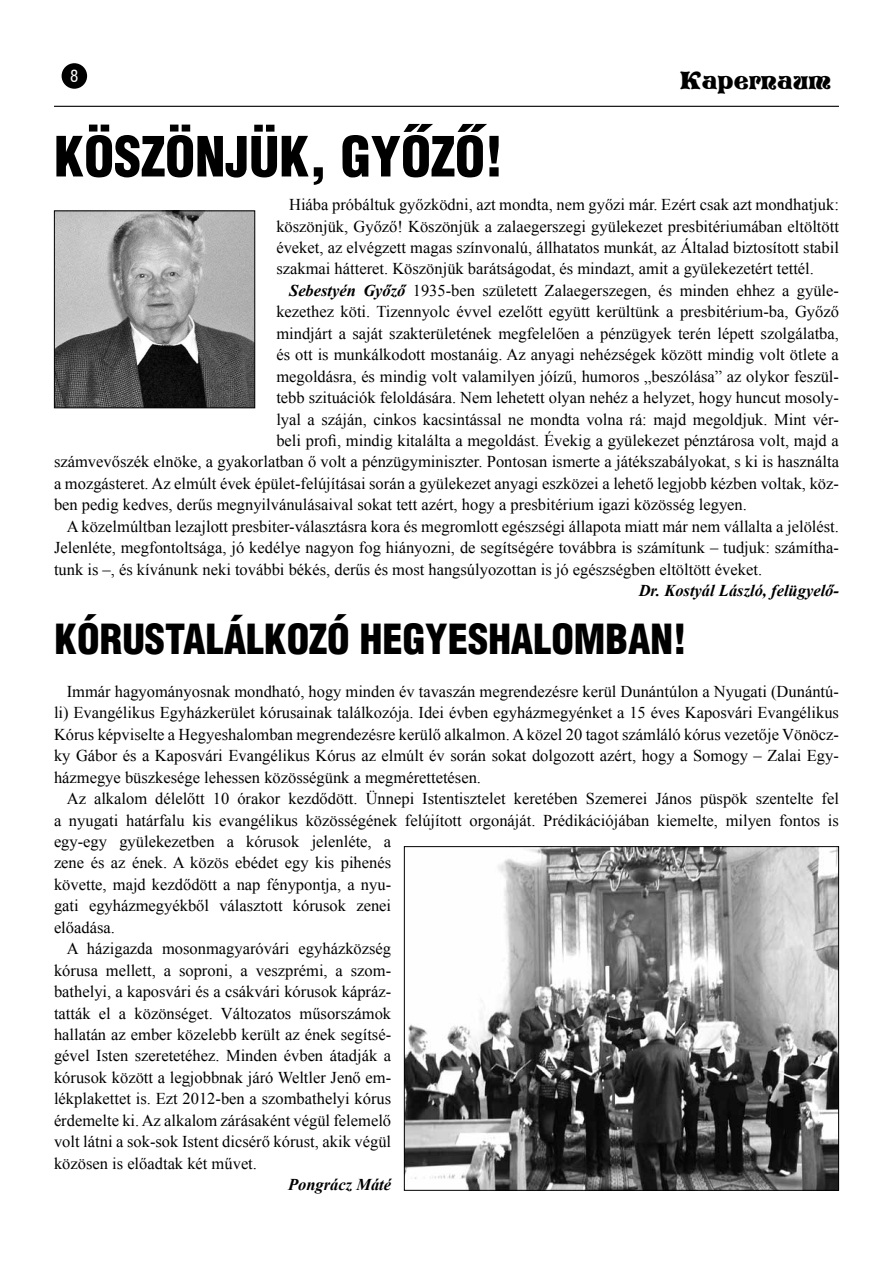
<style>
.page{position:relative;width:893px;height:1263px;background:#fff}
.page>*{position:absolute;margin:0;border:0;box-sizing:border-box;transform-origin:0 0}
.t1{font:900 54px "Switzerland Cond";color:#000}
.t2{font:900 40.5px "Switzerland Cond";color:#000}
.t3{font:24px "Vivian";color:#000}
.t4{font:16.5px/21.5px "Times New Roman";color:#000;text-align:justify}
.t5{font:italic 700 16.5px "Times New Roman";color:#000}
.t6{font:16.5px "Switzerland Condensed";color:#fff}
.s1{font-weight:700;font-style:italic}
</style>
<div class="page">
<div style="left:62px;top:63px;width:25px;height:26px;background:#000;border-radius:50%"></div>
<hr style="left:54px;top:106px;width:785px;height:1px;background:#000">
<img style="left:56px;top:212px;width:197px;height:194px">
<div style="left:54px;top:210px;width:201px;height:198px;border:1px solid #000"></div>
<img style="left:406px;top:848px;width:431px;height:341px">
<div style="left:404px;top:846px;width:435px;height:345px;border:1px solid #000"></div>
<p class="t6" style="left:70px;top:66px;width:10px">8</p>
<h3 class="t3" style="left:680px;top:64px;width:153px">Kapernaum</h3>
<h1 class="t1" style="left:54px;top:123px;width:450px">KÖSZÖNJÜK, GYÕZÕ!</h1>
<p class="t4" style="left:276px;top:194px;width:564px;text-indent:13px">Hiába próbáltuk győzködni, azt mondta, nem győzi már. Ezért csak azt mondhatjuk: köszönjük, Győző! Köszönjük a zalaegerszegi gyülekezet presbitériumában eltöltött éveket, az elvégzett magas színvonalú, állhatatos munkát, az Általad biztosított stabil szakmai hátteret. Köszönjük barátságodat, és mindazt, amit a gyülekezetért tettél.</p>
<p class="t4" style="left:289px;top:279px;width:551px"><span class="s1">Sebestyén Győző</span> 1935-ben született Zalaegerszegen, és minden ehhez a gyüle-</p>
<p class="t4" style="left:276px;top:301px;width:564px">kezethez köti. Tizennyolc évvel ezelőtt együtt kerültünk a presbitérium-ba, Győző</p>
<p class="t4" style="left:276px;top:322px;width:564px">mindjárt a saját szakterületének megfelelően a pénzügyek terén lépett szolgálatba,</p>
<p class="t4" style="left:276px;top:344px;width:564px">és ott is munkálkodott mostanáig. Az anyagi nehézségek között mindig volt ötlete a</p>
<p class="t4" style="left:276px;top:365px;width:564px">megoldásra, és mindig volt valamilyen jóízű, humoros „beszólása” az olykor feszül-</p>
<p class="t4" style="left:276px;top:387px;width:564px">tebb szituációk feloldására. Nem lehetett olyan nehéz a helyzet, hogy huncut mosoly-</p>
<p class="t4" style="left:276px;top:408px;width:564px">lyal a száján, cinkos kacsintással ne mondta volna rá: majd megoldjuk. Mint vér-</p>
<p class="t4" style="left:276px;top:429px;width:564px">beli profi, mindig kitalálta a megoldást. Évekig a gyülekezet pénztárosa volt, majd a</p>
<p class="t4" style="left:54px;top:451px;width:786px">számvevőszék elnöke, a gyakorlatban ő volt a pénzügyminiszter. Pontosan ismerte a játékszabályokat, s ki is használta</p>
<p class="t4" style="left:54px;top:472px;width:786px">a mozgásteret. Az elmúlt évek épület-felújításai során a gyülekezet anyagi eszközei a lehető legjobb kézben voltak, köz-</p>
<p class="t4" style="left:54px;top:494px;width:694px">ben pedig kedves, derűs megnyilvánulásaival sokat tett azért, hogy a presbitérium igazi közösség legyen.</p>
<p class="t4" style="left:67px;top:515px;width:774px">A közelmúltban lezajlott presbiter-választásra kora és megromlott egészségi állapota miatt már nem vállalta a jelölést.</p>
<p class="t4" style="left:54px;top:537px;width:786px">Jelenléte, megfontoltsága, jó kedélye nagyon fog hiányozni, de segítségére továbbra is számítunk – tudjuk: számítha-</p>
<p class="t4" style="left:54px;top:558px;width:710px">tunk is –, és kívánunk neki további békés, derűs és most hangsúlyozottan is jó egészségben eltöltött éveket.</p>
<p class="t5" style="left:639px;top:579px;width:202px">Dr. Kostyál László, felügyelő-</p>
<h2 class="t2" style="left:55px;top:614px;width:633px">KÓRUSTALÁLKOZÓ HEGYESHALOMBAN!</h2>
<p class="t4" style="left:54px;top:680px;width:786px;text-indent:13px">Immár hagyományosnak mondható, hogy minden év tavaszán megrendezésre kerül Dunántúlon a Nyugati (Dunántú&shy;li) Evangélikus Egyházkerület kórusainak találkozója. Idei évben egyházmegyénket a 15 éves Kaposvári Evangélikus Kórus képviselte a Hegyeshalomban megrendezésre kerülő alkalmon. A közel 20 tagot számláló kórus vezetője Vönöcz&shy;ky Gábor és a Kaposvári Evangélikus Kórus az elmúlt év során sokat dolgozott azért, hogy a Somogy – Zalai Egy&shy;házmegye büszkesége lehessen közösségünk a megmérettetésen.</p>
<p class="t4" style="left:67px;top:788px;width:774px">Az alkalom délelőtt 10 órakor kezdődött. Ünnepi Istentisztelet keretében Szemerei János püspök szentelte fel</p>
<p class="t4" style="left:54px;top:809px;width:786px">a nyugati határfalu kis evangélikus közösségének felújított orgonáját. Prédikációjában kiemelte, milyen fontos is</p>
<p class="t4" style="left:54px;top:830px;width:339px">egy-egy gyülekezetben a kórusok jelenléte, a</p>
<p class="t4" style="left:54px;top:852px;width:339px">zene és az ének. A közös ebédet egy kis pihenés</p>
<p class="t4" style="left:54px;top:873px;width:339px">követte, majd kezdődött a nap fénypontja, a nyu-</p>
<p class="t4" style="left:54px;top:895px;width:339px">gati egyházmegyékből választott kórusok zenei</p>
<p class="t4" style="left:54px;top:916px;width:62px">előadása.</p>
<p class="t4" style="left:67px;top:938px;width:326px">A házigazda mosonmagyaróvári egyházközség</p>
<p class="t4" style="left:54px;top:959px;width:339px">kórusa mellett, a soproni, a veszprémi, a szom-</p>
<p class="t4" style="left:54px;top:980px;width:339px">bathelyi, a kaposvári és a csákvári kórusok kápráz-</p>
<p class="t4" style="left:54px;top:1002px;width:339px">tatták el a közönséget. Változatos műsorszámok</p>
<p class="t4" style="left:54px;top:1023px;width:339px">hallatán az ember közelebb került az ének segítsé-</p>
<p class="t4" style="left:54px;top:1045px;width:339px">gével Isten szeretetéhez. Minden évben átadják a</p>
<p class="t4" style="left:54px;top:1066px;width:339px">kórusok között a legjobbnak járó Weltler Jenő em-</p>
<p class="t4" style="left:54px;top:1088px;width:339px">lékplakettet is. Ezt 2012-ben a szombathelyi kórus</p>
<p class="t4" style="left:54px;top:1109px;width:339px">érdemelte ki. Az alkalom zárásaként végül felemelő</p>
<p class="t4" style="left:54px;top:1131px;width:339px">volt látni a sok-sok Istent dicsérő kórust, akik végül</p>
<p class="t4" style="left:54px;top:1152px;width:205px">közösen is előadtak két művet.</p>
<p class="t5" style="left:288px;top:1173px;width:105px">Pongrácz Máté</p>
</div>
